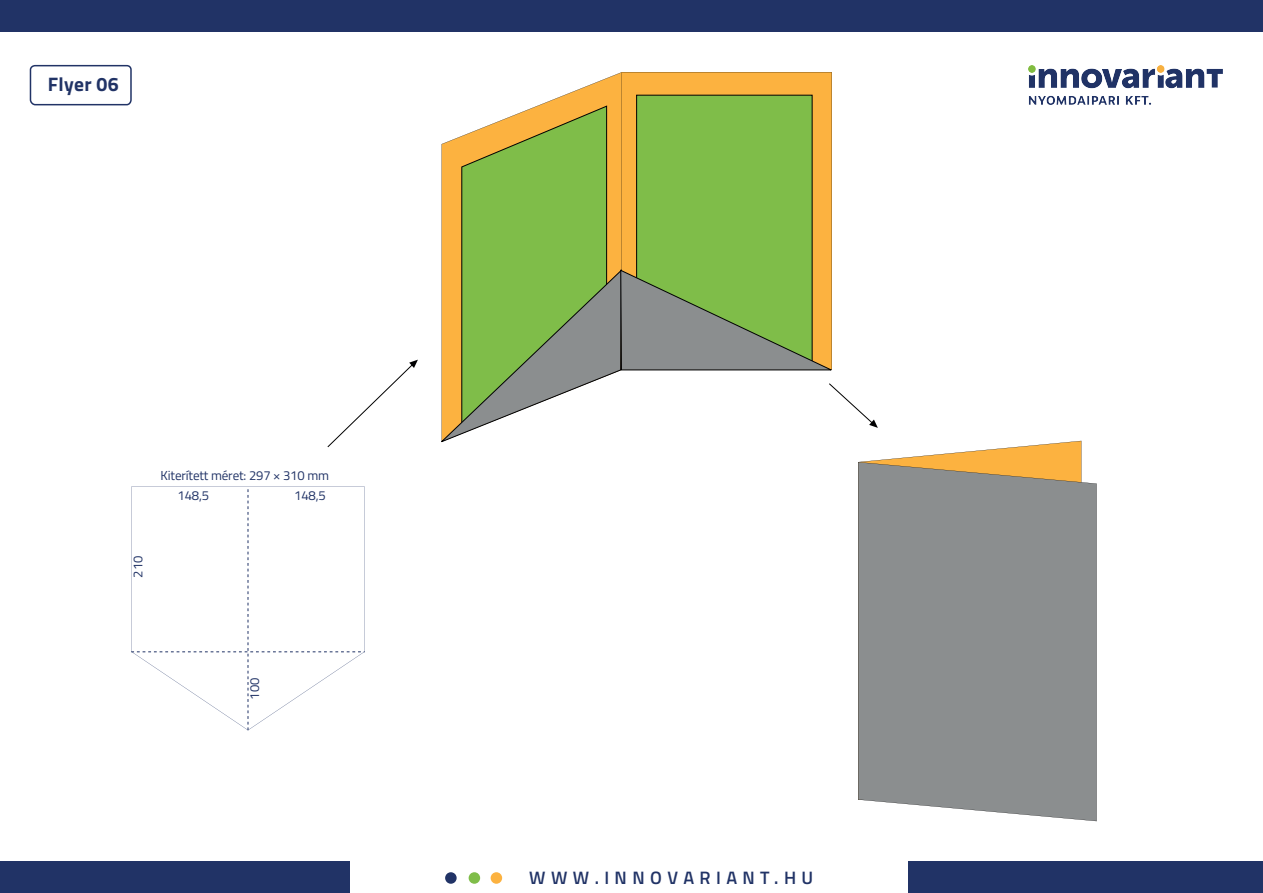
<style>
.page{position:relative;width:1263px;height:893px;background:#fff}
.page>*{position:absolute;margin:0;border:0;box-sizing:border-box;transform-origin:0 0}
.t1{font:700 19.5px "Titillium Web";letter-spacing:.015em;color:#213366}
.t2{font:600 18px "Titillium Web";letter-spacing:.3em;color:#213366}
.t3{font:13.05px/19.4px "Titillium Web";letter-spacing:-.01em;color:#213366}
</style>
<div class="page">
<div style="left:0;top:861px;width:349px;height:32px;background:#213366"></div>
<div style="left:909px;top:861px;width:354px;height:32px;background:#213366"></div>
<div style="left:0;top:0;width:1263px;height:32px;background:#213366"></div>
<div style="left:491px;top:872px;width:11px;height:12px;background:#fcb240;border-radius:50%"></div>
<div style="left:469px;top:872px;width:11px;height:12px;background:#7fbd49;border-radius:50%"></div>
<div style="left:445px;top:872px;width:12px;height:12px;background:#213366;border-radius:50%"></div>
<div style="left:30px;top:65px;width:102px;height:40px;border:2px solid #213366;border-radius:5px"></div>
<img style="left:1029px;top:66px;width:193px;height:39px">
<svg style="left:131px;top:487px;width:234px;height:243px"></svg>
<svg style="left:442px;top:72px;width:179px;height:198px;fill:#fcb240"></svg>
<svg style="left:621px;top:72px;width:211px;height:198px;background:#f4ac3e"></svg>
<svg style="left:461px;top:106px;width:146px;height:164px;background:#93bb4f"></svg>
<div style="left:636px;top:95px;width:176px;height:269px;background:#7fbd49;border:1px solid #000001"></div>
<svg style="left:327px;top:360px;width:91px;height:88px"></svg>
<svg style="left:441px;top:270px;width:437px;height:172px"></svg>
<svg style="left:858px;top:441px;width:223px;height:21px"></svg>
<div style="left:858px;top:462px;width:239px;height:359px;background:#8b8e8f"></div>
<h1 class="t1" style="left:48px;top:69px;width:72px">Flyer 06</h1>
<p class="t3" style="left:178px;top:466px;width:153px;text-indent:-17px">Kiterített méret: 297 × 310 mm<br>148,5</p>
<p class="t3" style="left:294px;top:485px;width:33px">148,5</p>
<p class="t3" style="left:128px;top:578px;width:23px;rotate:-90deg">210</p>
<p class="t3" style="left:244px;top:700px;width:23px;rotate:-90deg">100</p>
<h2 class="t2" style="left:529px;top:864px;width:285px">WWW.INNOVARIANT.HU</h2>
</div>
